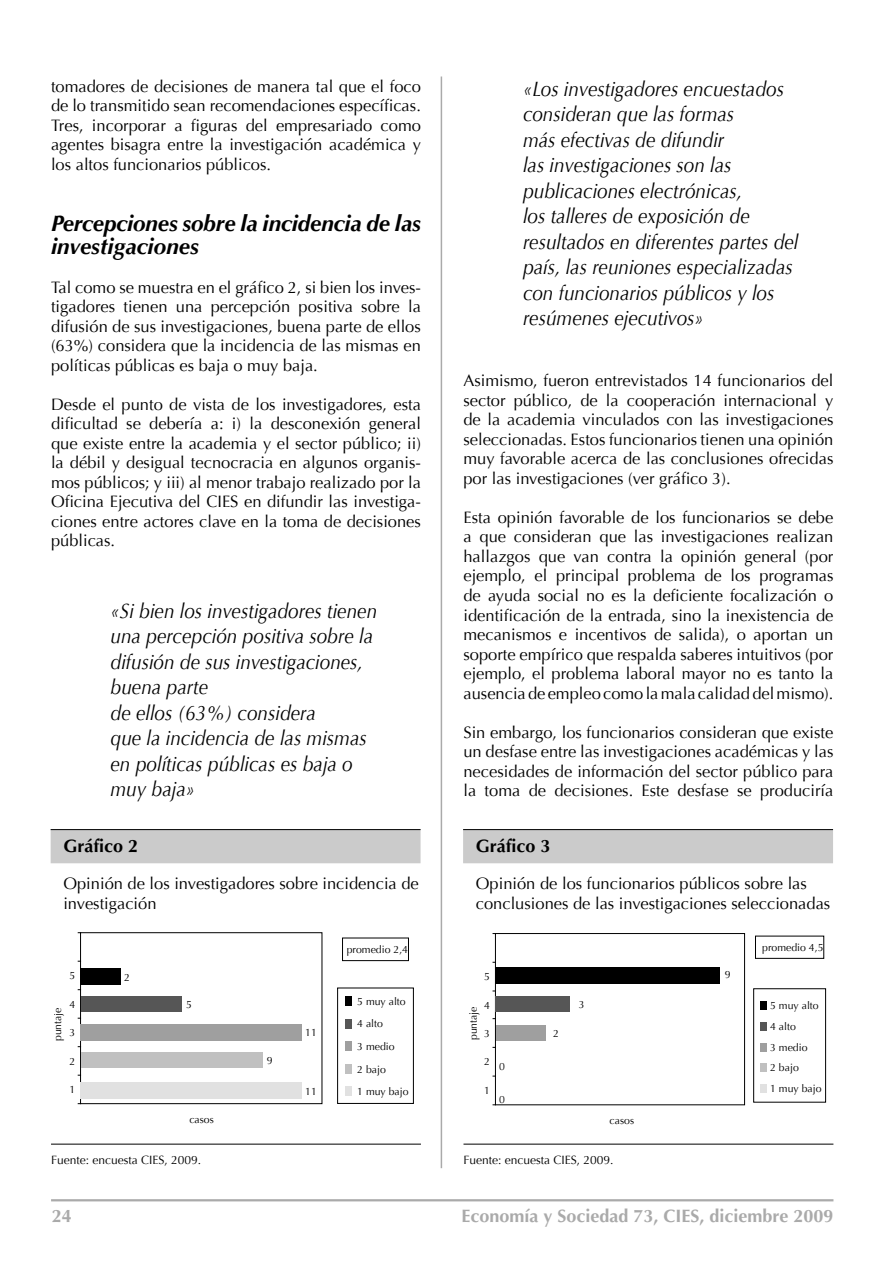
<style>
.page{position:relative;width:893px;height:1263px;background:#fff}
.page>*{position:absolute;margin:0;border:0;box-sizing:border-box;transform-origin:0 0}
.t1{font:italic 700 22.5px/22.5px "Optima";letter-spacing:-.005em;color:#000}
.t2{font:italic 21px/25.5px "Optima";color:#000;scale:.9 1}
.t3{font:700 18px "Optima LH East A";color:#aaa}
.t4{font:700 18px "Optima LH East A";color:#000}
.t5{font:16.5px/19.5px "Optima";color:#000;text-align:justify}
.t6{font:12px "Optima";color:#000}
.t7{font:10.5px/22.6px "Optima";color:#000}
.t8{font:10.5px "Optima";color:#100f0f}
</style>
<div class="page">
<hr style="left:51px;top:1199px;width:782px;height:2px;background:#aaa">
<hr style="left:441px;top:77px;width:1px;height:1091px;background:#aaa">
<div style="left:51px;top:829px;width:370px;height:34px;background:#cbcbcb;border:2px solid #cbcbcb"></div>
<hr style="left:51px;top:829px;width:370px;height:1px;background:#000">
<hr style="left:51px;top:1144px;width:370px;height:1px;background:#000">
<div style="left:463px;top:829px;width:370px;height:34px;background:#cbcbcb;border:2px solid #cbcbcb"></div>
<hr style="left:463px;top:829px;width:370px;height:1px;background:#000">
<hr style="left:463px;top:1144px;width:370px;height:1px;background:#000">
<div style="left:80px;top:932px;width:242px;height:172px;border:1px solid #000"></div>
<div style="left:81px;top:1082px;width:221px;height:16px;background:#e1e1e1"></div>
<div style="left:81px;top:1052px;width:181px;height:16px;background:#c0c0c0"></div>
<div style="left:81px;top:1024px;width:221px;height:16px;background:#9f9f9f"></div>
<div style="left:81px;top:996px;width:100px;height:16px;background:#565656"></div>
<div style="left:81px;top:968px;width:40px;height:16px;background:#000"></div>
<div style="left:346px;top:996px;width:6px;height:10px;background:#000"></div>
<div style="left:346px;top:1019px;width:6px;height:9px;background:#565656"></div>
<div style="left:346px;top:1041px;width:6px;height:10px;background:#9f9f9f"></div>
<div style="left:346px;top:1064px;width:6px;height:9px;background:#c0c0c0"></div>
<div style="left:346px;top:1086px;width:6px;height:10px;background:#e1e1e1"></div>
<div style="left:342px;top:938px;width:67px;height:23px;border:1px solid #000"></div>
<div style="left:337px;top:987px;width:77px;height:117px;border:1px solid #000"></div>
<div style="left:495px;top:933px;width:250px;height:172px;border:1px solid #000"></div>
<div style="left:496px;top:1026px;width:50px;height:15px;background:#9f9f9f"></div>
<div style="left:495px;top:997px;width:75px;height:15px;background:#565656"></div>
<div style="left:495px;top:967px;width:225px;height:16px;background:#000"></div>
<div style="left:760px;top:1001px;width:6px;height:8px;background:#000"></div>
<div style="left:760px;top:1022px;width:6px;height:8px;background:#565656"></div>
<div style="left:760px;top:1043px;width:6px;height:8px;background:#9f9f9f"></div>
<div style="left:760px;top:1063px;width:6px;height:8px;background:#c0c0c0"></div>
<div style="left:760px;top:1084px;width:6px;height:8px;background:#e1e1e1"></div>
<div style="left:755px;top:936px;width:69px;height:23px;border:1px solid #000"></div>
<div style="left:753px;top:988px;width:73px;height:114px;border:1px solid #000"></div>
<p class="t5" style="left:51px;top:77px;width:371px">tomadores de decisiones de manera tal que el foco de lo transmitido sean recomendaciones específicas.<br>Tres, incorporar a figuras del empresariado como agentes bisagra entre la investigación académica y los altos funcionarios públicos.</p>
<h1 class="t1" style="left:51px;top:212px;width:371px">Percepciones sobre la incidencia de las investigaciones</h1>
<p class="t5" style="left:51px;top:278px;width:371px">Tal como se muestra en el gráfico 2, si bien los inves– tigadores tienen una percepción positiva sobre la difusión de sus investigaciones, buena parte de ellos (63%) considera que la incidencia de las mismas en políticas públicas es baja o muy baja.</p>
<p class="t5" style="left:51px;top:395px;width:371px">Desde el punto de vista de los investigadores, esta dificultad se debería a: i) la desconexión general que existe entre la academia y el sector público; ii) la débil y desigual tecnocracia en algunos organis– mos públicos; y iii) al menor trabajo realizado por la Oficina Ejecutiva del CIES en difundir las investiga– ciones entre actores clave en la toma de decisiones públicas.</p>
<p class="t2" style="left:111px;top:598px;width:298px">«Si bien los investigadores tienen una percepción positiva sobre la difusión de sus investigaciones, buena parte<br>de ellos (63%) considera<br>que la incidencia de las mismas en políticas públicas es baja o muy baja»</p>
<p class="t4" style="left:63px;top:834px;width:76px">Gráfico 2</p>
<p class="t5" style="left:63px;top:874px;width:357px">Opinión de los investigadores sobre incidencia de investigación</p>
<p class="t2" style="left:523px;top:76px;width:308px">«Los investigadores encuestados consideran que las formas<br>más efectivas de difundir<br>las investigaciones son las publicaciones electrónicas,<br>los talleres de exposición de resultados en diferentes partes del país, las reuniones especializadas con funcionarios públicos y los resúmenes ejecutivos»</p>
<p class="t5" style="left:463px;top:371px;width:371px">Asimismo, fueron entrevistados 14 funcionarios del sector público, de la cooperación internacional y de la academia vinculados con las investigaciones seleccionadas. Estos funcionarios tienen una opinión muy favorable acerca de las conclusiones ofrecidas por las investigaciones (ver gráfico 3).</p>
<p class="t5" style="left:463px;top:508px;width:371px">Esta opinión favorable de los funcionarios se debe a que consideran que las investigaciones realizan hallazgos que van contra la opinión general (por ejemplo, el principal problema de los programas de ayuda social no es la deficiente focalización o identificación de la entrada, sino la inexistencia de mecanismos e incentivos de salida), o aportan un soporte empírico que respalda saberes intuitivos (por ejemplo, el problema laboral mayor no es tanto la ausencia de empleo como la mala calidad del mismo).</p>
<p class="t5" style="left:463px;top:722px;width:371px">Sin embargo, los funcionarios consideran que existe un desfase entre las investigaciones académicas y las necesidades de información del sector público para la toma de decisiones. Este desfase se produciría</p>
<p class="t4" style="left:476px;top:834px;width:76px">Gráfico 3</p>
<p class="t5" style="left:476px;top:874px;width:356px">Opinión de los funcionarios públicos sobre las conclusiones de las investigaciones seleccionadas</p>
<p class="t7" style="left:347px;top:938px;width:63px">promedio 2,4</p>
<p class="t7" style="left:762px;top:936px;width:63px">promedio 4,5</p>
<p class="t7" style="left:70px;top:965px;width:7px">5</p>
<p class="t7" style="left:124px;top:966px;width:7px">2</p>
<p class="t7" style="left:484px;top:965px;width:7px">5</p>
<p class="t7" style="left:725px;top:963px;width:7px">9</p>
<p class="t7" style="left:70px;top:993px;width:7px">4</p>
<p class="t7" style="left:46px;top:1041px;width:35px;rotate:-90deg">puntaje</p>
<p class="t7" style="left:70px;top:1022px;width:7px">3</p>
<p class="t7" style="left:70px;top:1050px;width:7px">2</p>
<p class="t7" style="left:70px;top:1079px;width:7px">1</p>
<p class="t7" style="left:186px;top:993px;width:7px">5</p>
<p class="t7" style="left:267px;top:1049px;width:7px">9</p>
<p class="t7" style="left:305px;top:1022px;width:13px">11</p>
<p class="t7" style="left:305px;top:1080px;width:13px">11</p>
<p class="t7" style="left:357px;top:990px;width:53px">5 muy alto<br>4 alto<br>3 medio<br>2 bajo<br>1 muy bajo</p>
<p class="t7" style="left:484px;top:994px;width:7px">4</p>
<p class="t7" style="left:462px;top:1040px;width:35px;rotate:-90deg">puntaje</p>
<p class="t7" style="left:484px;top:1022px;width:7px">3</p>
<p class="t7" style="left:484px;top:1051px;width:7px">2</p>
<p class="t7" style="left:484px;top:1079px;width:7px">1</p>
<p class="t8" style="left:499px;top:1060px;width:7px">0</p>
<p class="t8" style="left:499px;top:1093px;width:7px">0</p>
<p class="t7" style="left:553px;top:1022px;width:7px">2</p>
<p class="t7" style="left:579px;top:993px;width:7px">3</p>
<p class="t7" style="left:770px;top:995px;width:50px;line-height:21.1px">5 muy alto<br>4 alto<br>3 medio</p>
<p class="t7" style="left:770px;top:1057px;width:53px;line-height:20.9px">2 bajo<br>1 muy bajo</p>
<p class="t7" style="left:189px;top:1108px;width:26px">casos</p>
<p class="t7" style="left:610px;top:1109px;width:26px">casos</p>
<p class="t6" style="left:51px;top:1153px;width:152px">Fuente: encuesta CIES, 2009.</p>
<p class="t6" style="left:463px;top:1153px;width:152px">Fuente: encuesta CIES, 2009.</p>
<p class="t3" style="left:52px;top:1204px;width:22px">24</p>
<p class="t3" style="left:461px;top:1204px;width:373px">Economía y Sociedad 73, CIES, diciembre 2009</p>
</div>
